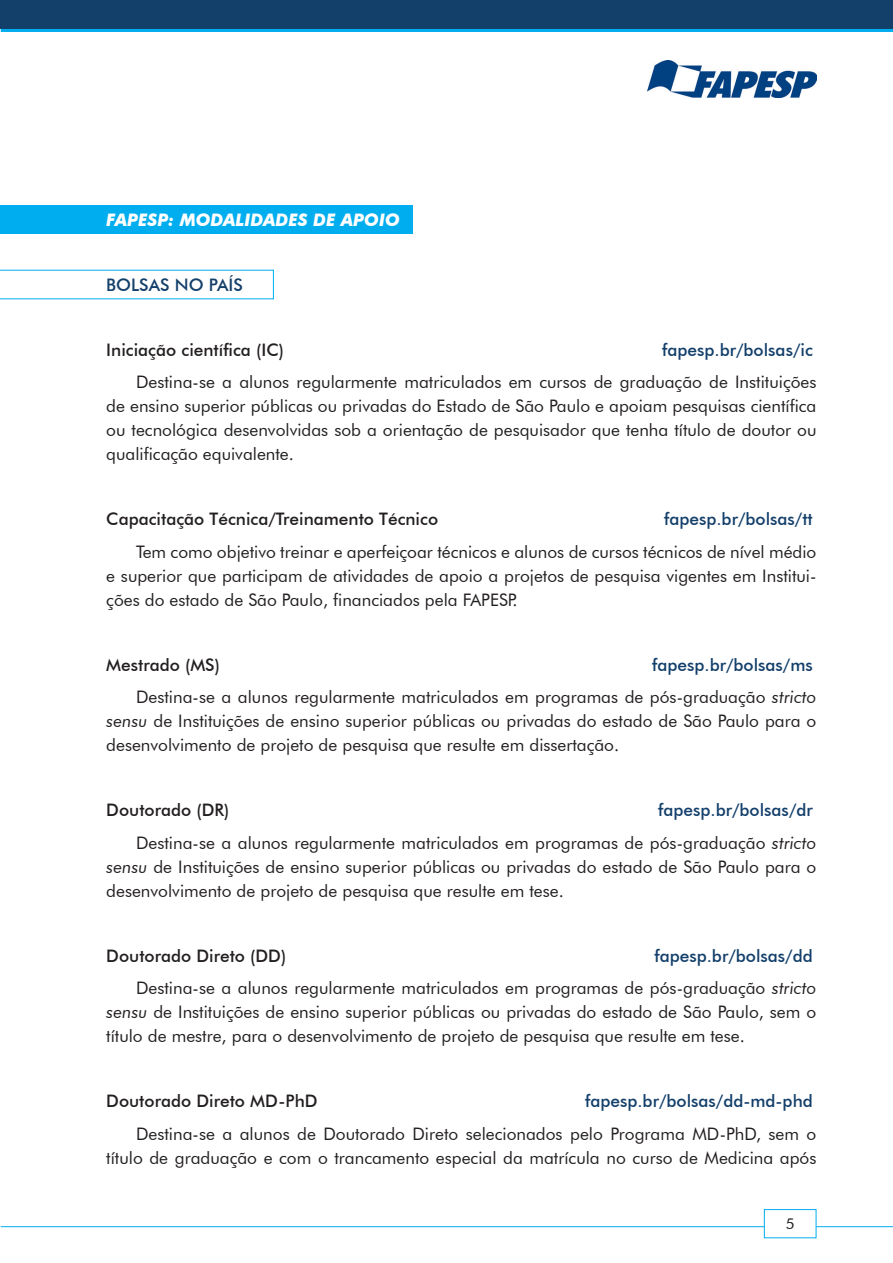
<style>
.page{position:relative;width:893px;height:1263px;background:#fff}
.page>*{position:absolute;margin:0;border:0;box-sizing:border-box;transform-origin:0 0}
.t1{font:17.25px/24px "Futura BT";color:#231f20;text-align:right}
.t2{font:500 17.25px "Futura BT";color:#231f20}
.t3{font:500 17.25px "Futura BT";color:#133f6b}
.t4{font:italic 700 17.25px "Futura BT";color:#fff}
.t5{font:15px "Futura BT";color:#231f20}
.s1{font-weight:500;color:#133f6b}
.s2{font-style:italic}
</style>
<div class="page">
<img style="left:648px;top:60px;width:168px;height:37px">
<div style="left:1px;top:0;width:892px;height:29px;background:#133f6b"></div>
<hr style="left:1px;top:29px;width:892px;height:3px;background:#00aeef">
<hr style="left:1px;top:1226px;width:892px;height:1px;background:#00aeef">
<div style="left:764px;top:1209px;width:52px;height:29px;background:#fff;border:1px solid #00aeef"></div>
<div style="left:0;top:205px;width:412px;height:29px;background:#00aeef"></div>
<svg style="left:0;top:270px;width:274px;height:29px"></svg>
<p class="t4" style="left:106px;top:209px;width:295px">FAPESP: MODALIDADES DE APOIO</p>
<p class="t3" style="left:106px;top:274px;width:138px">BOLSAS NO PAÍS</p>
<p class="t2" style="left:106px;top:339px;width:179px">Iniciação científica (IC)</p>
<p class="t3" style="left:662px;top:339px;width:152px">fapesp.br/bolsas/ic</p>
<p class="t1" style="left:106px;top:370px;width:712px;text-align:justify;text-indent:30px">Destina-se a alunos regularmente matriculados em cursos de graduação de Instituições de ensino superior públicas ou privadas do Estado de São Paulo e apoiam pesquisas científica ou tecnológica desenvolvidas sob a orientação de pesquisador que tenha título de doutor ou qualificação equivalente.</p>
<p class="t2" style="left:106px;top:509px;width:333px">Capacitação Técnica/Treinamento Técnico</p>
<p class="t3" style="left:664px;top:509px;width:150px">fapesp.br/bolsas/tt</p>
<p class="t1" style="left:106px;top:539px;width:712px;text-align:justify;text-indent:30px">Tem como objetivo treinar e aperfeiçoar técnicos e alunos de cursos técnicos de nível médio e superior que participam de atividades de apoio a projetos de pesquisa vigentes em Institui&shy;ções do estado de São Paulo, financiados pela FAPESP.</p>
<p class="t1" style="left:136px;top:648px;width:682px;line-height:32.5px"><span class="s1">fapesp.br/bolsas/ms<br></span>Destina-se a alunos regularmente matriculados em programas de pós-graduação <span class="s2">stricto</span></p>
<p class="t1" style="left:106px;top:709px;width:712px;text-align:left"><span class="s2">sensu</span> de Instituições de ensino superior públicas ou privadas do estado de São Paulo para o desenvolvimento de projeto de pesquisa que resulte em dissertação.</p>
<p class="t2" style="left:106px;top:654px;width:115px">Mestrado (MS)</p>
<p class="t1" style="left:136px;top:794px;width:682px;line-height:32.5px"><span class="s1">fapesp.br/bolsas/dr<br></span>Destina-se a alunos regularmente matriculados em programas de pós-graduação <span class="s2">stricto</span></p>
<p class="t1" style="left:106px;top:854px;width:712px;text-align:left"><span class="s2">sensu</span> de Instituições de ensino superior públicas ou privadas do estado de São Paulo para o desenvolvimento de projeto de pesquisa que resulte em tese.</p>
<p class="t2" style="left:106px;top:800px;width:125px">Doutorado (DR)</p>
<p class="t1" style="left:136px;top:939px;width:682px;line-height:32.5px"><span class="s1">fapesp.br/bolsas/dd<br></span>Destina-se a alunos regularmente matriculados em programas de pós-graduação <span class="s2">stricto</span></p>
<p class="t1" style="left:106px;top:1000px;width:712px;text-align:left"><span class="s2">sensu</span> de Instituições de ensino superior públicas ou privadas do estado de São Paulo, sem o título de mestre, para o desenvolvimento de projeto de pesquisa que resulte em tese.</p>
<p class="t2" style="left:106px;top:945px;width:181px">Doutorado Direto (DD)</p>
<p class="t2" style="left:106px;top:1091px;width:213px">Doutorado Direto MD-PhD</p>
<p class="t3" style="left:585px;top:1091px;width:229px">fapesp.br/bolsas/dd-md-phd</p>
<p class="t1" style="left:106px;top:1121px;width:712px">Destina-se a alunos de Doutorado Direto selecionados pelo Programa MD-PhD, sem o título de graduação e com o trancamento especial da matrícula no curso de Medicina após</p>
<p class="t5" style="left:786px;top:1214px;width:10px">5</p>
</div>
